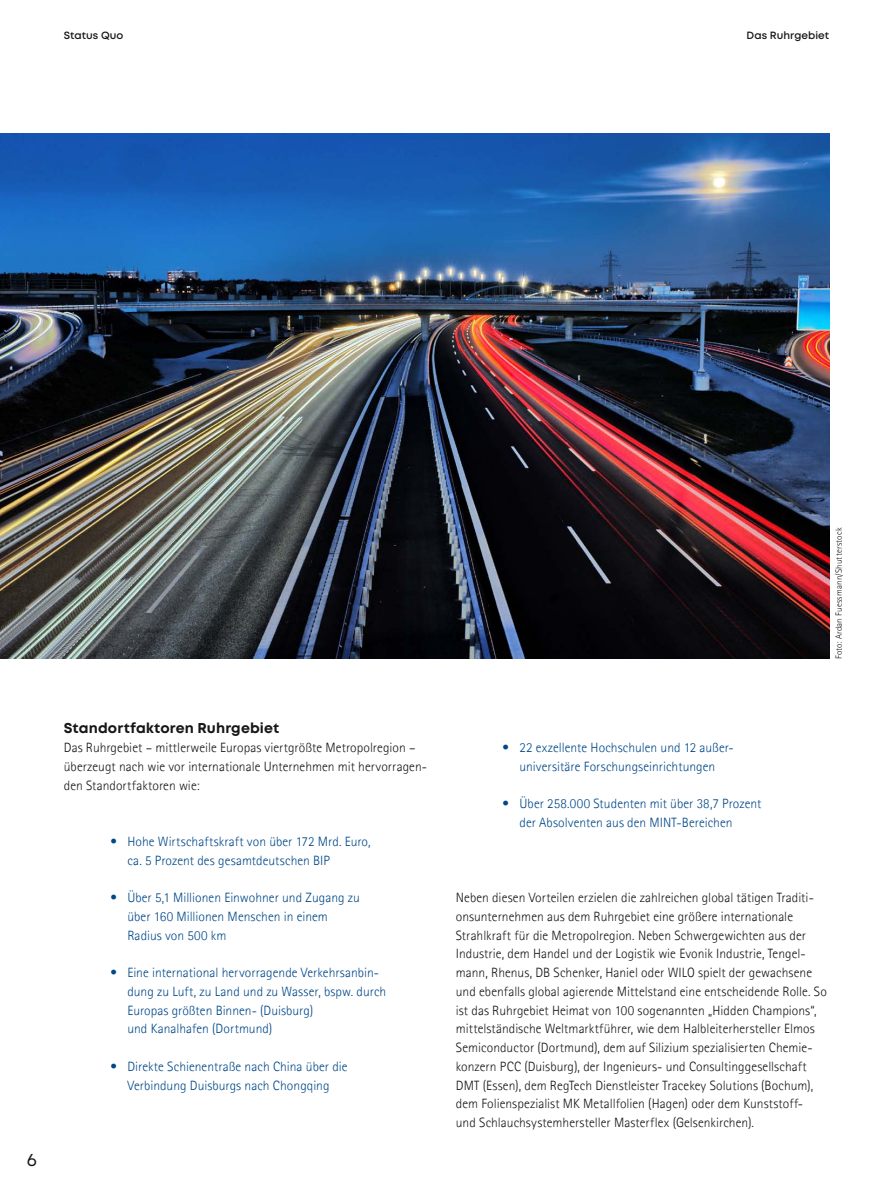
<style>
.page{position:relative;width:893px;height:1191px;background:#fff}
.page>*{position:absolute;margin:0;border:0;box-sizing:border-box;transform-origin:0 0}
.t1{font:18px "Mont";color:#181716}
.t2{font:700 14.25px "Mont";letter-spacing:.01em;color:#181716}
.t3{font:300 13.5px/18.8px "Rotis Sans Serif Pro";letter-spacing:.005em;color:#181716}
.t4{font:300 13.5px/18.8px "Rotis Sans Serif Pro";letter-spacing:.005em;color:#004888}
.t5{font:600 10.5px "Mont";letter-spacing:.005em;color:#181716}
.t6{font:300 9px "Rotis Sans Serif Pro";letter-spacing:.02em;color:#181716}
</style>
<div class="page">
<img style="left:0;top:133px;width:829px;height:525px">
<p class="t5" style="left:64px;top:29px;width:61px">Status Quo</p>
<p class="t5" style="left:747px;top:29px;width:84px">Das Ruhrgebiet</p>
<h1 class="t1" style="left:27px;top:1147px;width:11px">6</h1>
<p class="t2" style="left:64px;top:719px;width:217px">Standortfaktoren Ruhrgebiet</p>
<p class="t3" style="left:64px;top:738px;width:365px">Das Ruhrgebiet – mittlerweile Europas viertgrößte Metropolregion – überzeugt nach wie vor internationale Unternehmen mit hervorragen&shy;den Standortfaktoren wie:</p>
<p class="t4" style="left:127px;top:832px;width:245px;text-indent:-17px">• Hohe Wirtschaftskraft von über 172 Mrd. Euro, ca. 5 Prozent des gesamtdeutschen BIP</p>
<p class="t4" style="left:127px;top:888px;width:234px;text-indent:-17px">• Über 5,1 Millionen Einwohner und Zugang zu über 160 Millionen Menschen in einem<br>Radius von 500 km</p>
<p class="t4" style="left:127px;top:963px;width:260px;text-indent:-17px">• Eine international hervorragende Verkehrsanbin&shy;dung zu Luft, zu Land und zu Wasser, bspw. durch Europas größten Binnen- (Duisburg)<br>und Kanalhafen (Dortmund)</p>
<p class="t4" style="left:110px;top:1057px;width:239px;text-align:center">• Direkte Schienentraße nach China über die<br>Verbindung Duisburgs nach Chongqing</p>
<p class="t6" style="left:834px;top:659px;width:133px;rotate:-90deg">Foto: Ardan Fuessmann/Shutterstock</p>
<p class="t4" style="left:502px;top:738px;width:233px;text-align:center">• 22 exzellente Hochschulen und 12 außer&shy;universitäre Forschungseinrichtungen</p>
<p class="t4" style="left:519px;top:794px;width:243px;text-indent:-17px">• Über 258.000 Studenten mit über 38,7 Prozent der Absolventen aus den MINT-Bereichen</p>
<p class="t3" style="left:456px;top:888px;width:372px">Neben diesen Vorteilen erzielen die zahlreichen global tätigen Traditi&shy;onsunternehmen aus dem Ruhrgebiet eine größere internationale Strahlkraft für die Metropolregion. Neben Schwergewichten aus der Industrie, dem Handel und der Logistik wie Evonik Industrie, Tengel&shy;mann, Rhenus, DB Schenker, Haniel oder WILO spielt der gewachsene und ebenfalls global agierende Mittelstand eine entscheidende Rolle. So ist das Ruhrgebiet Heimat von 100 sogenannten „Hidden Champions“, mittelständische Weltmarktführer, wie dem Halbleiterhersteller Elmos Semiconductor (Dortmund), dem auf Silizium spezialisierten Chemie&shy;konzern PCC (Duisburg), der Ingenieurs- und Consultinggesellschaft DMT (Essen), dem RegTech Dienstleister Tracekey Solutions (Bochum), dem Folienspezialist MK Metallfolien (Hagen) oder dem Kunststoff-<br>und Schlauchsystemhersteller Masterflex (Gelsenkirchen).</p>
</div>
